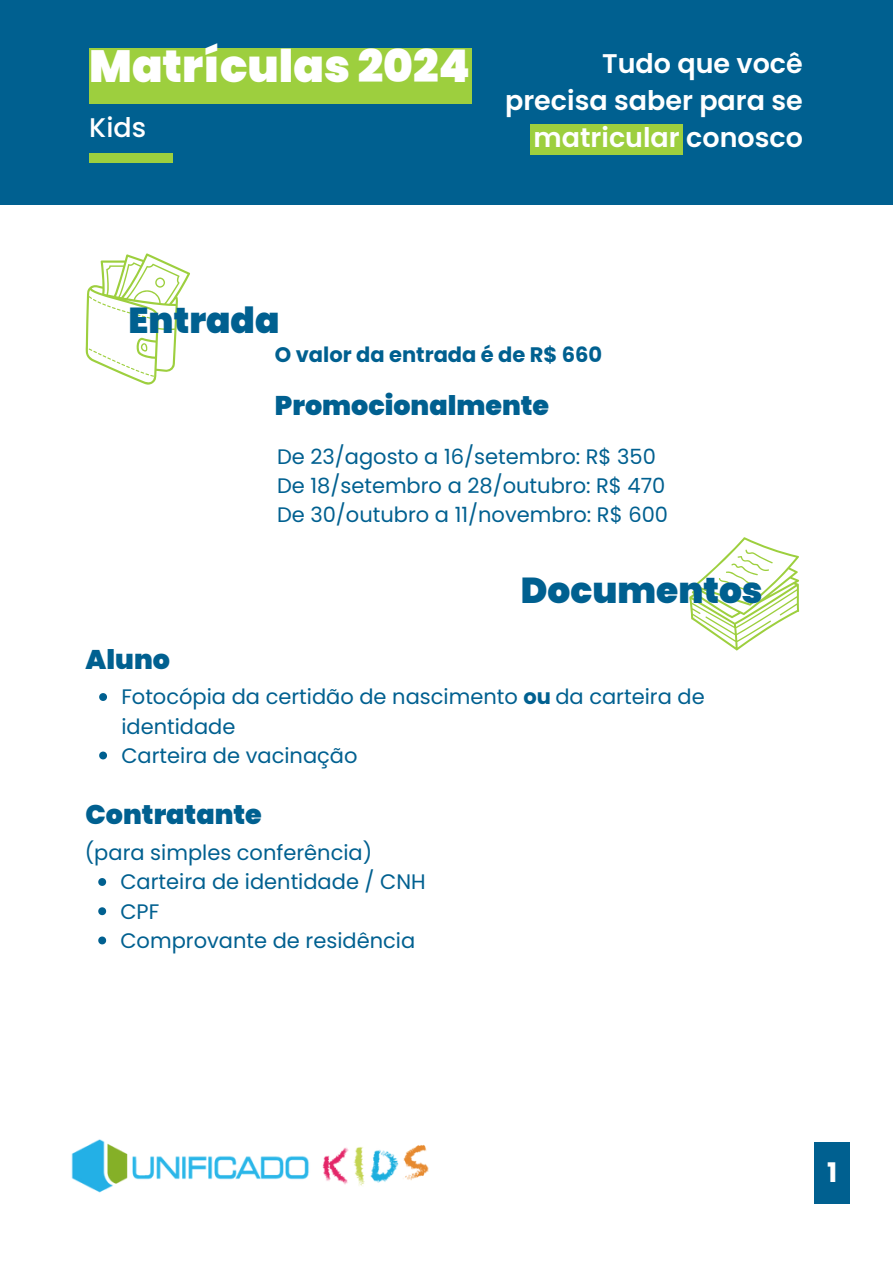
<style>
.page{position:relative;width:893px;height:1264px;background:#fff}
.page>*{position:absolute;margin:0;border:0;box-sizing:border-box;transform-origin:0 0}
.t1{font:900 45px "Poppins";color:#fff}
.t2{font:900 36px "Poppins";color:#006090}
.t3{font:600 27px/37px "Poppins";color:#fff;text-align:right}
.t4{font:900 27px "Poppins";color:#006090}
.t5{font:500 27px "Poppins";color:#fff}
.t6{font:700 27px "Poppins";color:#fff}
.t7{font:21px/29.2px "Poppins";color:#006090}
.t8{font:700 21px "Poppins";color:#006090}
.s1{font-weight:700}
</style>
<div class="page">
<div style="left:0;top:0;width:892px;height:1262px;background:#006090"></div>
<div style="left:0;top:205px;width:892px;height:1057px;background:#fff"></div>
<div style="left:530px;top:124px;width:153px;height:31px;background:#9dcf3e"></div>
<div style="left:89px;top:49px;width:383px;height:55px;background:#9dcf3e"></div>
<div style="left:89px;top:154px;width:84px;height:9px;background:#9dcf3e"></div>
<svg style="left:689px;top:537px;width:110px;height:113px"></svg>
<svg style="left:99px;top:693px;width:8px;height:8px"></svg>
<svg style="left:99px;top:751px;width:8px;height:8px"></svg>
<svg style="left:98px;top:878px;width:8px;height:7px"></svg>
<svg style="left:98px;top:907px;width:8px;height:8px"></svg>
<svg style="left:98px;top:936px;width:8px;height:8px"></svg>
<svg style="left:86px;top:253px;width:104px;height:132px"></svg>
<div style="left:814px;top:1142px;width:36px;height:61px;background:#006090"></div>
<img style="left:71px;top:1139px;width:358px;height:54px">
<p class="t1" style="left:89px;top:35px;width:382px">Matrículas 2024</p>
<p class="t5" style="left:89px;top:109px;width:58px">Kids</p>
<p class="t3" style="left:505px;top:45px;width:299px">Tudo que você precisa saber para se matricular conosco</p>
<p class="t2" style="left:129px;top:295px;width:152px">Entrada</p>
<p class="t8" style="left:275px;top:340px;width:329px">O valor da entrada é de R$ 660</p>
<p class="t4" style="left:275px;top:386px;width:276px">Promocionalmente</p>
<p class="t7" style="left:277px;top:442px;width:380px">De 23/agosto a 16/setembro: R$ 350</p>
<p class="t7" style="left:277px;top:471px;width:390px">De 18/setembro a 28/outubro: R$ 470</p>
<p class="t7" style="left:277px;top:500px;width:392px">De 30/outubro a 11/novembro: R$ 600</p>
<p class="t2" style="left:521px;top:565px;width:243px">Documentos</p>
<p class="t4" style="left:86px;top:640px;width:86px">Aluno</p>
<p class="t7" style="left:121px;top:682px;width:585px">Fotocópia da certidão de nascimento <span class="s1">ou</span> da carteira de identidade</p>
<p class="t7" style="left:121px;top:740px;width:238px">Carteira de vacinação</p>
<p class="t4" style="left:86px;top:796px;width:178px">Contratante</p>
<p class="t7" style="left:85px;top:838px;width:289px">(para simples conferência)</p>
<p class="t7" style="left:120px;top:867px;width:307px">Carteira de identidade / CNH</p>
<p class="t7" style="left:120px;top:896px;width:40px">CPF</p>
<p class="t7" style="left:120px;top:925px;width:296px">Comprovante de residência</p>
<p class="t6" style="left:827px;top:1153px;width:12px">1</p>
</div>
